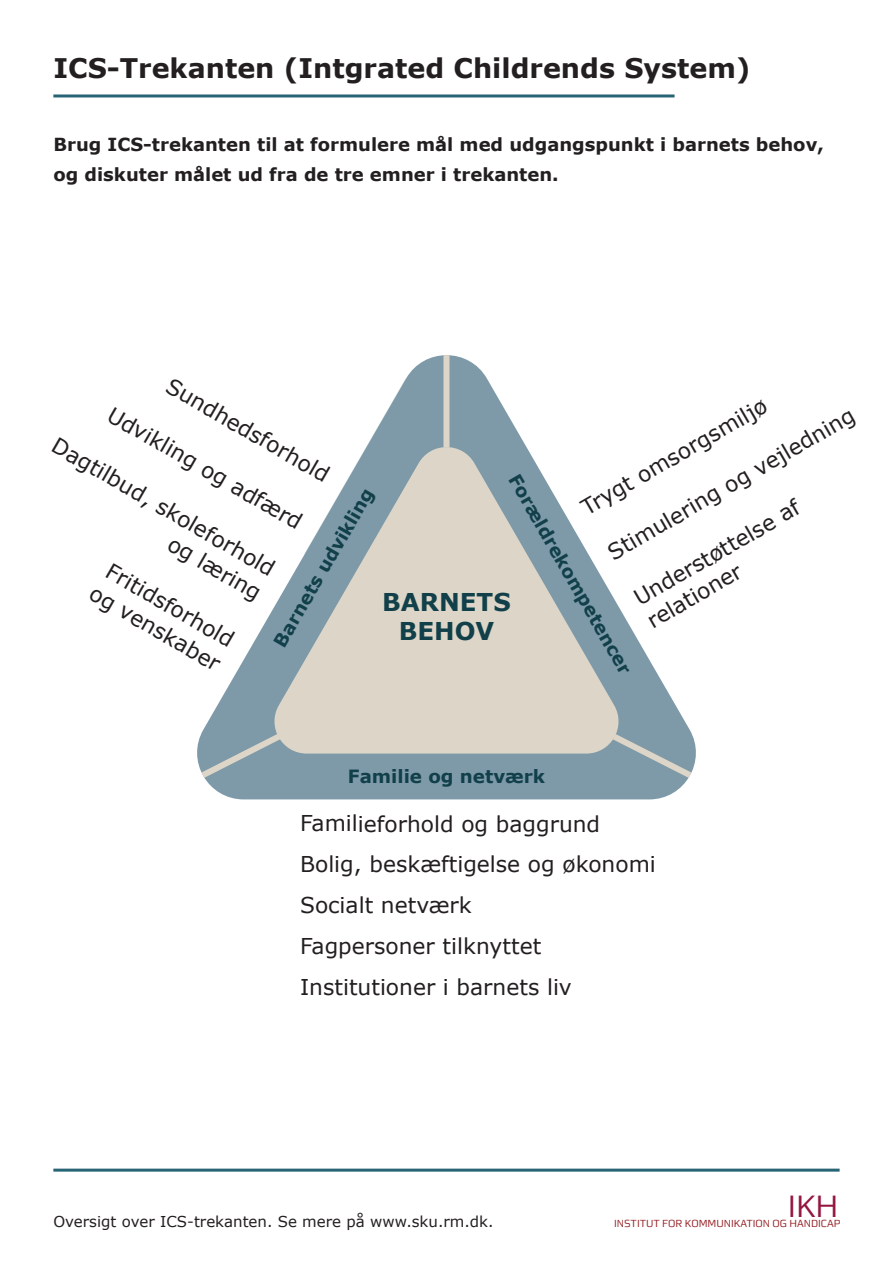
<style>
.page{position:relative;width:893px;height:1262px;background:#fff}
.page>*{position:absolute;margin:0;border:0;box-sizing:border-box;transform-origin:0 0}
.t1{font:30.9px "midtsans";color:#93163f}
.t2{font:700 27px "Verdana";color:#231f20}
.t3{font:700 24.45px/29.4px "Verdana";color:#12404a;text-align:center}
.t4{font:21.75px/40.8px "Verdana";color:#231f20}
.t5{font:700 18.3px "Verdana";color:#12404a}
.t6{font:700 18px/30px "Verdana";color:#231f20}
.t7{font:15px "Verdana";color:#231f20}
.t8{font:10.35px "midtsans";color:#921a1e}
</style>
<div class="page">
<svg style="left:204px;top:355px;width:485px;height:444px"></svg>
<svg style="left:266px;top:442px;width:360px;height:311px;fill:#ddd6c8"></svg>
<div style="left:443px;top:355px;width:6px;height:92px;background:#ddd6c8"></div>
<svg style="left:606px;top:728px;width:90px;height:55px;background:#8ea5af"></svg>
<svg style="left:197px;top:728px;width:90px;height:55px;background:#8ea5af"></svg>
<hr style="left:53px;top:1168px;width:786px;height:3px;background:#276575">
<hr style="left:53px;top:94px;width:621px;height:3px;background:#276575">
<p class="t2" style="left:53px;top:49px;width:698px">ICS-Trekanten (Intgrated Childrends System)</p>
<p class="t6" style="left:53px;top:129px;width:772px">Brug ICS-trekanten til at formulere mål med udgangspunkt i barnets behov, og diskuter målet ud fra de tre emner i trekanten.</p>
<p class="t4" style="left:178px;top:366px;width:186px;rotate:30deg">Sundhedsforhold</p>
<p class="t4" style="left:573px;top:491px;width:212px;rotate:-30deg">Trygt omsorgsmiljø</p>
<p class="t4" style="left:120px;top:395px;width:222px;rotate:30deg">Udvikling og adfærd</p>
<p class="t4" style="left:599px;top:536px;width:283px;rotate:-30deg">Stimulering og vejledning</p>
<p class="t4" style="left:61px;top:431px;width:255px;line-height:27.3px;text-align:right;rotate:30deg">Dagtilbud, skoleforhold og læring</p>
<p class="t5" style="left:525px;top:469px;width:228px;rotate:60deg">Forældrekompetencer</p>
<p class="t5" style="left:267px;top:639px;width:182px;rotate:-60deg">Barnets udvikling</p>
<p class="t4" style="left:629px;top:587px;width:189px;line-height:26.2px;rotate:-30deg">Understøttelse af relationer</p>
<p class="t4" style="left:112px;top:555px;width:149px;line-height:27.3px;rotate:30deg">Fritidsforhold og venskaber</p>
<p class="t3" style="left:382px;top:586px;width:130px">BARNETS<br>BEHOV</p>
<p class="t5" style="left:348px;top:763px;width:199px">Familie og netværk</p>
<p class="t4" style="left:300px;top:803px;width:357px">Familieforhold og baggrund<br>Bolig, beskæftigelse og økonomi<br>Socialt netværk<br>Fagpersoner tilknyttet<br>Institutioner i barnets liv</p>
<h1 class="t1" style="left:787px;top:1188px;width:52px">IKH</h1>
<p class="t7" style="left:53px;top:1211px;width:442px">Oversigt over ICS-trekanten. Se mere på www.sku.rm.dk.</p>
<p class="t8" style="left:614px;top:1217px;width:228px">INSTITUT FOR KOMMUNIKATION OG HANDICAP</p>
</div>
